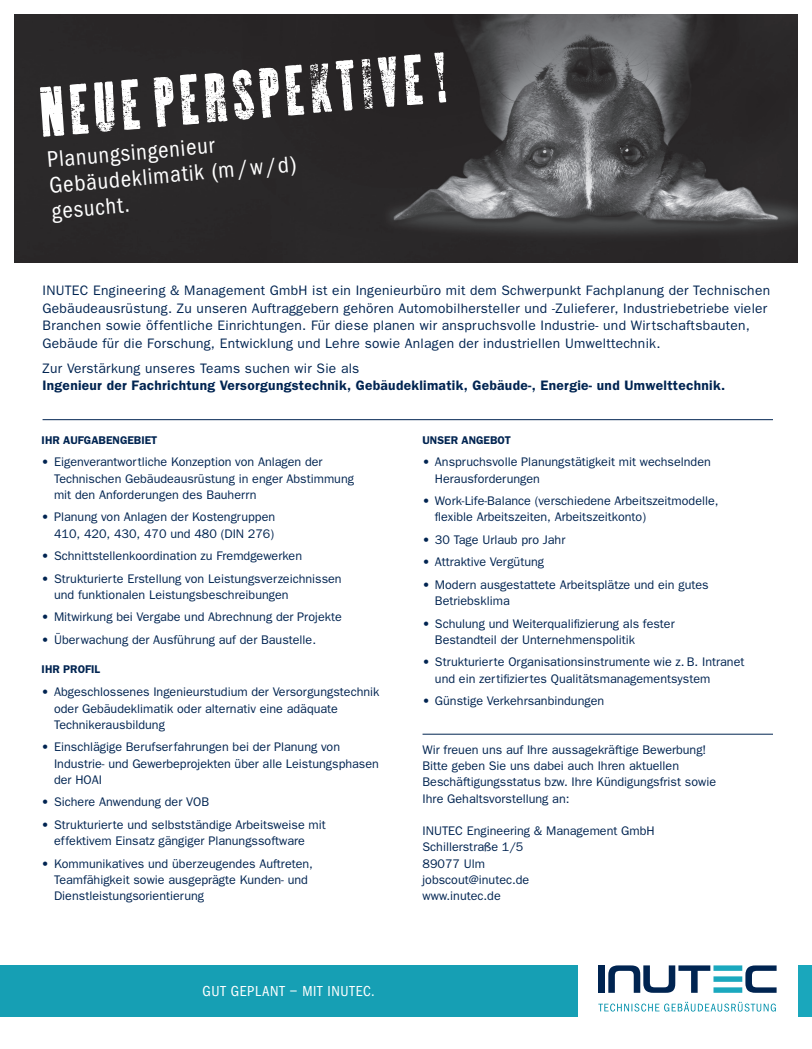
<style>
.page{position:relative;width:812px;height:1049px;background:#fff}
.page>*{position:absolute;margin:0;border:0;box-sizing:border-box;transform-origin:0 0}
.t1{font:condensed 23.25px/25.8px "Franklin Gothic";color:#fff}
.t2{font:condensed 15px "Franklin Gothic";letter-spacing:.04em;color:#fff}
.t3{font:13.75px/17.5px "Franklin Gothic";letter-spacing:.02em;color:#002451}
.t4{font:600 13.75px "Franklin Gothic";letter-spacing:.02em;color:#002451}
.t5{font:12.5px/16.2px "Franklin Gothic";color:#002451}
.t6{font:600 11.25px "Franklin Gothic";color:#002451}
</style>
<div class="page">
<div style="left:798px;top:965px;width:13px;height:52px;background:#1aa7bc"></div>
<div style="left:598px;top:965px;width:7px;height:28px;background:#002451"></div>
<svg style="left:608px;top:965px;width:168px;height:28px"></svg>
<svg style="left:598px;top:1002px;width:177px;height:9px"></svg>
<div style="left:0;top:965px;width:577px;height:52px;background:#169fb4"></div>
<img style="left:14px;top:14px;width:783px;height:248px">
<svg style="left:39px;top:52px;width:407px;height:85px;fill:#2a2829"></svg>
<hr style="left:422px;top:734px;width:350px;height:1px;background:#002451">
<hr style="left:43px;top:419px;width:729px;height:1px;background:#002451">
<h1 class="t1" style="left:46px;top:147px;width:250px;rotate:-5deg">Planungsingenieur<br>Gebäudeklimatik (m /w /d) gesucht.</h1>
<p class="t3" style="left:43px;top:281px;width:729px">INUTEC Engineering &amp; Management GmbH ist ein Ingenieurbüro mit dem Schwerpunkt Fachplanung der Technischen Gebäudeausrüstung. Zu unseren Auftraggebern gehören Automobilhersteller und -Zulieferer, Industriebetriebe vieler Branchen sowie öffentliche Einrichtungen. Für diese planen wir anspruchsvolle Industrie- und Wirtschaftsbauten, Gebäude für die Forschung, Entwicklung und Lehre sowie Anlagen der industriellen Umwelttechnik.</p>
<p class="t3" style="left:43px;top:359px;width:318px">Zur Verstärkung unseres Teams suchen wir Sie als</p>
<p class="t4" style="left:43px;top:377px;width:684px">Ingenieur der Fachrichtung Versorgungstechnik, Gebäudeklimatik, Gebäude-, Energie- und Umwelttechnik.</p>
<p class="t6" style="left:42px;top:433px;width:117px">IHR AUFGABENGEBIET</p>
<p class="t5" style="left:54px;top:454px;width:301px;text-indent:-12px">• Eigenverantwortliche Konzeption von Anlagen der<br>Technischen Gebäudeausrüstung in enger Abstimmung mit den Anforderungen des Bauherrn</p>
<p class="t5" style="left:42px;top:509px;width:235px;text-align:right">• Planung von Anlagen der Kostengruppen<br>410, 420, 430, 470 und 480 (DIN 276)</p>
<p class="t5" style="left:42px;top:547px;width:262px">• Schnittstellenkoordination zu Fremdgewerken</p>
<p class="t5" style="left:54px;top:570px;width:289px;text-indent:-12px">• Strukturierte Erstellung von Leistungsverzeichnissen und funktionalen Leistungsbeschreibungen</p>
<p class="t5" style="left:42px;top:609px;width:301px">• Mitwirkung bei Vergabe und Abrechnung der Projekte</p>
<p class="t5" style="left:42px;top:631px;width:276px">• Überwachung der Ausführung auf der Baustelle.</p>
<p class="t6" style="left:42px;top:662px;width:60px">IHR PROFIL</p>
<p class="t5" style="left:54px;top:684px;width:327px;text-indent:-12px">• Abgeschlossenes Ingenieurstudium der Versorgungstechnik oder Gebäudeklimatik oder alternativ eine adäquate<br>Technikerausbildung</p>
<p class="t5" style="left:54px;top:739px;width:326px;text-indent:-12px">• Einschlägige Berufserfahrungen bei der Planung von<br>Industrie- und Gewerbeprojekten über alle Leistungsphasen der HOAI</p>
<p class="t5" style="left:42px;top:794px;width:169px">• Sichere Anwendung der VOB</p>
<p class="t5" style="left:54px;top:816px;width:273px;text-indent:-12px">• Strukturierte und selbstständige Arbeitsweise mit effektivem Einsatz gängiger Planungssoftware</p>
<p class="t5" style="left:54px;top:855px;width:260px;text-indent:-12px">• Kommunikatives und überzeugendes Auftreten,<br>Teamfähigkeit sowie ausgeprägte Kunden- und<br>Dienstleistungsorientierung</p>
<p class="t2" style="left:202px;top:982px;width:174px">GUT GEPLANT – MIT INUTEC.</p>
<p class="t6" style="left:422px;top:433px;width:90px">UNSER ANGEBOT</p>
<p class="t5" style="left:435px;top:454px;width:277px;text-indent:-12px">• Anspruchsvolle Planungstätigkeit mit wechselnden<br>Herausforderungen</p>
<p class="t5" style="left:435px;top:492px;width:285px;text-indent:-12px">• Work-Life-Balance (verschiedene Arbeitszeitmodelle, flexible Arbeitszeiten, Arbeitszeitkonto)</p>
<p class="t5" style="left:422px;top:531px;width:144px">• 30 Tage Urlaub pro Jahr</p>
<p class="t5" style="left:422px;top:554px;width:123px">• Attraktive Vergütung</p>
<p class="t5" style="left:435px;top:576px;width:275px;text-indent:-12px">• Modern ausgestattete Arbeitsplätze und ein gutes<br>Betriebsklima</p>
<p class="t5" style="left:435px;top:615px;width:241px;text-indent:-12px">• Schulung und Weiterqualifizierung als fester<br>Bestandteil der Unternehmenspolitik</p>
<p class="t5" style="left:435px;top:654px;width:311px;text-indent:-12px">• Strukturierte Organisationsinstrumente wie z. B. Intranet und ein zertifiziertes Qualitätsmanagementsystem</p>
<p class="t5" style="left:422px;top:692px;width:183px">• Günstige Verkehrsanbindungen</p>
<p class="t5" style="left:422px;top:741px;width:295px">Wir freuen uns auf Ihre aussagekräftige Bewerbung!<br>Bitte geben Sie uns dabei auch Ihren aktuellen Beschäftigungsstatus bzw. Ihre Kündigungsfrist sowie Ihre Gehaltsvorstellung an:</p>
<p class="t5" style="left:422px;top:822px;width:233px">INUTEC Engineering &amp; Management GmbH<br>Schillerstraße 1/5<br>89077 Ulm<br>jobscout@inutec.de<br>www.inutec.de</p>
</div>
